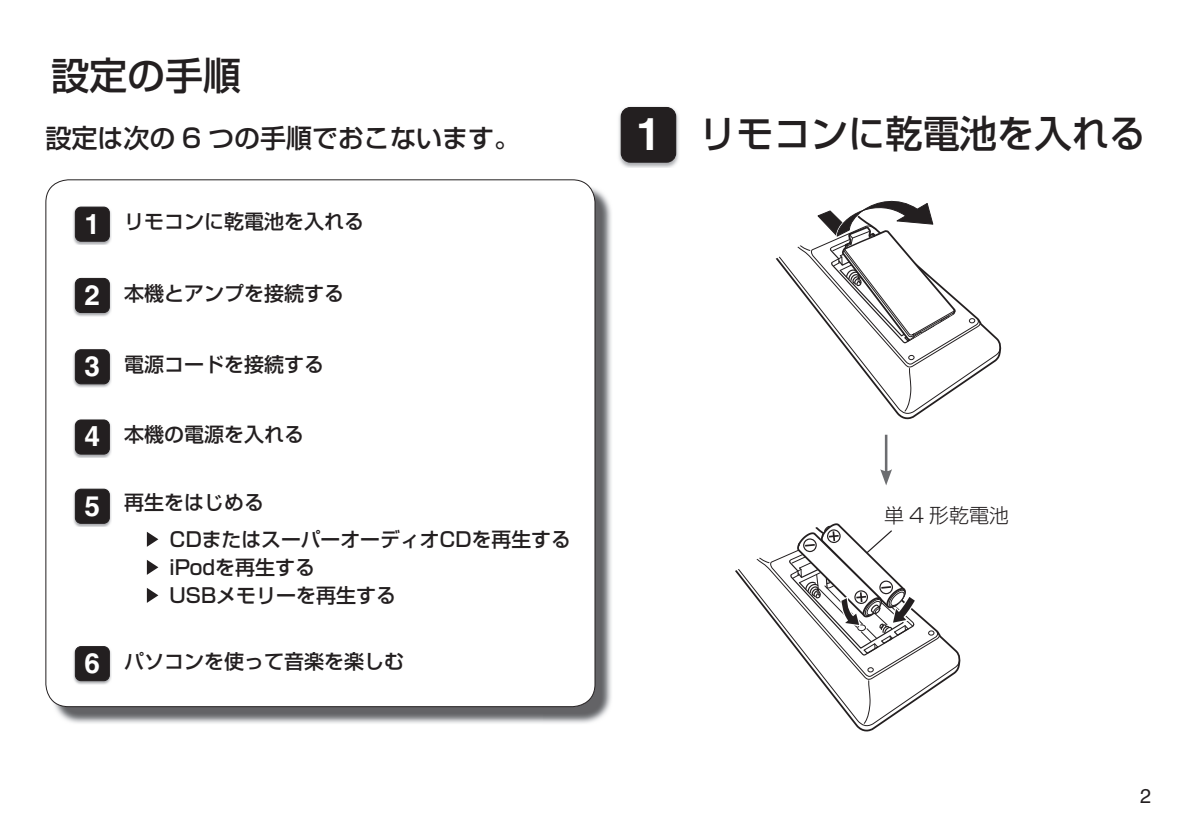
<style>
.page{position:relative;width:1191px;height:840px;background:#fff}
.page>*{position:absolute;margin:0;border:0;box-sizing:border-box;transform-origin:0 0}
.t1{font:500 38px "Shin Go Pro";color:#231f20}
.t2{font:500 26px "Shin Go Pro";color:#231f20}
.t3{font:500 20px/36.4px "Shin Go Pro";color:#231f20}
.t4{font:300 20px "Shin Go Pro";color:#231f20}
.t5{font:20px "Helvetica LT Std";color:#231f20}
.s1{font-family:"Helvetica LT Std";font-weight:700;font-size:28px;color:#fff}
.s2{font-family:"Helvetica LT Std";font-weight:700;font-size:44.8px;color:#fff}
</style>
<div class="page">
<img style="left:618px;top:106px;width:61px;height:62px">
<div style="left:621px;top:107px;width:54px;height:55px;background:#231f20;border-radius:9px"></div>
<div style="left:620px;top:107px;width:56px;height:56px;border:1px solid #231f20;border-radius:9px"></div>
<svg style="left:775px;top:200px;width:225px;height:215px"></svg>
<hr style="left:885px;top:434px;width:2px;height:39px;background:#6c6d70">
<svg style="left:880px;top:469px;width:12px;height:16px"></svg>
<svg style="left:735px;top:523px;width:225px;height:204px"></svg>
<img style="left:543px;top:185px;width:69px;height:539px">
<img style="left:51px;top:698px;width:492px;height:26px">
<div style="left:46px;top:180px;width:549px;height:526px;background:#fff;border-radius:23px"></div>
<img style="left:73px;top:206px;width:38px;height:39px">
<div style="left:75px;top:207px;width:34px;height:34px;background:#231f20;border-radius:6px"></div>
<div style="left:75px;top:207px;width:35px;height:34px;border:1px solid #231f20;border-radius:6px"></div>
<img style="left:73px;top:277px;width:38px;height:39px">
<div style="left:75px;top:278px;width:34px;height:34px;background:#231f20;border-radius:6px"></div>
<div style="left:75px;top:278px;width:35px;height:35px;border:1px solid #231f20;border-radius:6px"></div>
<img style="left:73px;top:350px;width:38px;height:37px">
<div style="left:75px;top:349px;width:34px;height:34px;background:#231f20;border-radius:6px"></div>
<div style="left:75px;top:349px;width:35px;height:35px;border:1px solid #231f20;border-radius:6px"></div>
<img style="left:73px;top:421px;width:38px;height:36px">
<div style="left:75px;top:420px;width:34px;height:34px;background:#231f20;border-radius:6px"></div>
<div style="left:75px;top:419px;width:35px;height:35px;border:1px solid #231f20;border-radius:6px"></div>
<img style="left:73px;top:490px;width:38px;height:36px">
<div style="left:75px;top:489px;width:34px;height:34px;background:#231f20;border-radius:6px"></div>
<div style="left:75px;top:488px;width:35px;height:35px;border:1px solid #231f20;border-radius:6px"></div>
<svg style="left:147px;top:532px;width:11px;height:14px"></svg>
<svg style="left:147px;top:560px;width:11px;height:14px"></svg>
<svg style="left:147px;top:588px;width:11px;height:14px"></svg>
<img style="left:73px;top:647px;width:38px;height:37px">
<div style="left:75px;top:646px;width:34px;height:34px;background:#231f20;border-radius:6px"></div>
<div style="left:75px;top:646px;width:35px;height:34px;border:1px solid #231f20;border-radius:6px"></div>
<h1 class="t1" style="left:51px;top:44px;width:191px">設定の手順</h1>
<h2 class="t2" style="left:45px;top:116px;width:476px">設定は次の 6 つの手順でおこないます。</h2>
<p class="t3" style="left:85px;top:201px;width:281px"><span class="s1">1</span> リモコンに乾電池を入れる</p>
<p class="t3" style="left:85px;top:272px;width:261px"><span class="s1">2</span> 本機とアンプを接続する</p>
<p class="t3" style="left:85px;top:343px;width:241px"><span class="s1">3</span> 電源コードを接続する</p>
<p class="t3" style="left:85px;top:413px;width:221px"><span class="s1">4</span> 本機の電源を入れる</p>
<p class="t3" style="left:169px;top:482px;width:403px;text-indent:-85px"><span class="s1">5</span> 再生をはじめる<br>CDまたはスーパーオーディオCDを再生する</p>
<p class="t3" style="left:169px;top:550px;width:228px;line-height:28px">iPodを再生する<br>USBメモリーを再生する</p>
<p class="t3" style="left:85px;top:640px;width:321px"><span class="s1">6</span> パソコンを使って音楽を楽しむ</p>
<h1 class="t1" style="left:636px;top:102px;width:512px"><span class="s2">1</span> リモコンに乾電池を入れる</h1>
<p class="t4" style="left:884px;top:498px;width:127px">単 4 形乾電池</p>
<p class="t5" style="left:1140px;top:784px;width:13px">2</p>
</div>
